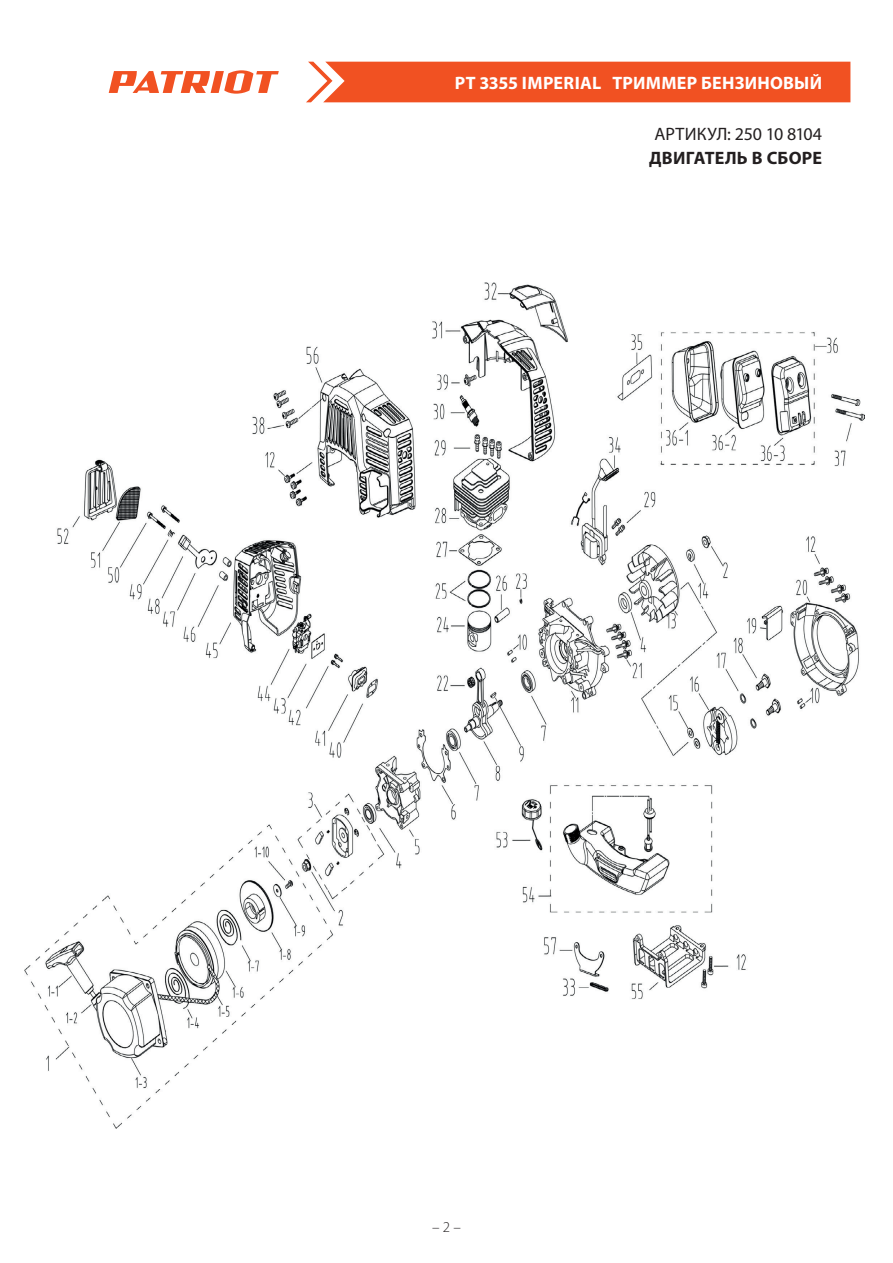
<style>
.page{position:relative;width:893px;height:1263px;background:#fff}
.page>*{position:absolute;margin:0;border:0;box-sizing:border-box;transform-origin:0 0}
.t1{font:700 18px "Myriad Pro";letter-spacing:.01em;color:#fff}
.t2{font:18px "Myriad Pro";letter-spacing:-.005em;color:#231f20}
.t3{font:700 18px "Myriad Pro";letter-spacing:.015em;color:#231f20}
.t4{font:300 15px "Myriad Pro";color:#231f20}
</style>
<div class="page">
<div style="left:306px;top:62px;width:544px;height:40px;background:#f15122"></div>
<svg style="left:109px;top:70px;width:170px;height:24px"></svg>
<img style="left:25px;top:282px;width:839px;height:846px">
<p class="t1" style="left:455px;top:71px;width:369px">РТ 3355 IMPERIAL ТРИММЕР БЕНЗИ НОВЫЙ</p>
<p class="t2" style="left:654px;top:123px;width:169px">АРТИ КУЛ: 250 10 8104</p>
<p class="t3" style="left:649px;top:147px;width:174px">ДВИГАТЕЛЬ В СБОРЕ</p>
<p class="t4" style="left:432px;top:1218px;width:30px">– 2 –</p>
</div>
